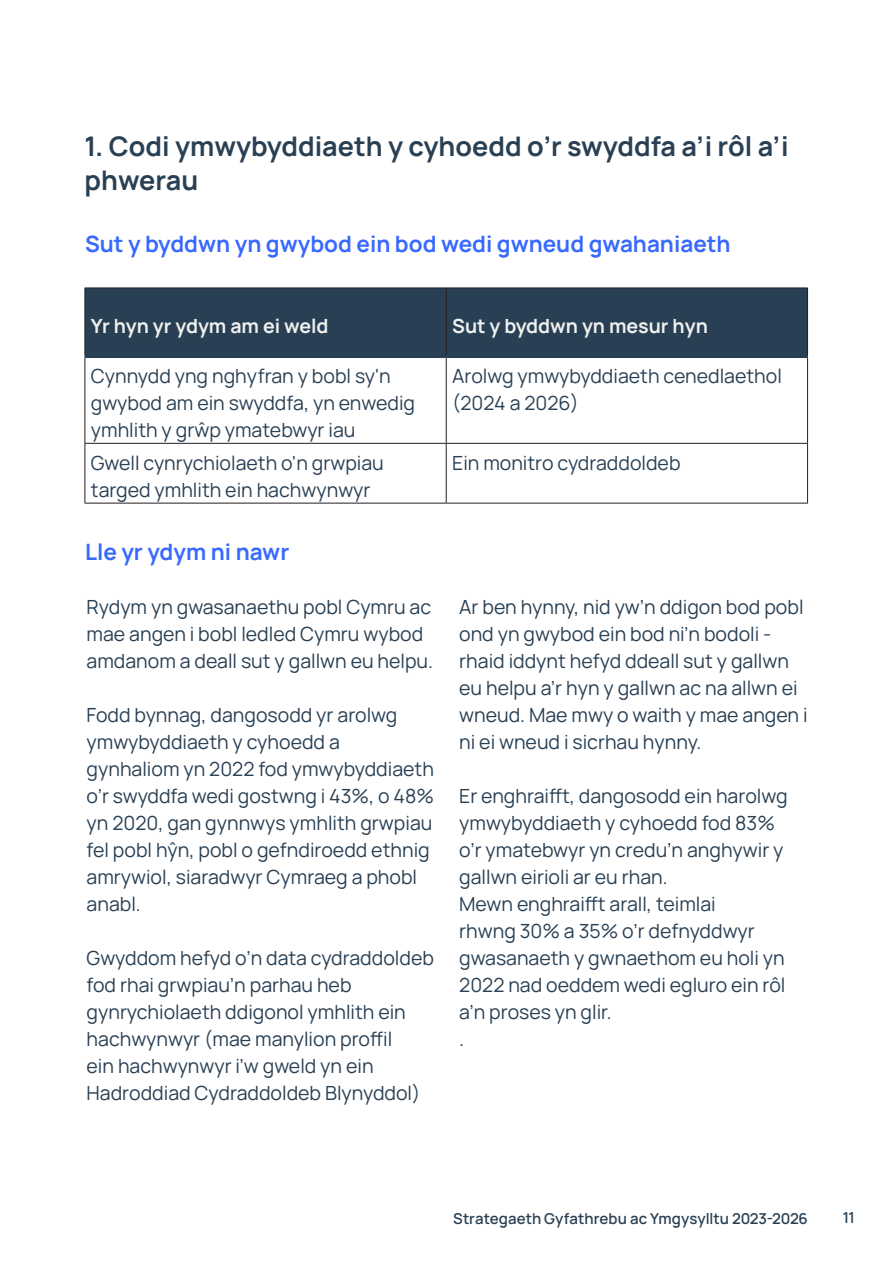
<style>
.page{position:relative;width:893px;height:1263px;background:#fff}
.page>*{position:absolute;margin:0;border:0;box-sizing:border-box;transform-origin:0 0}
.t1{font:700 27px/33.8px "Manrope";color:#294054}
.t2{font:700 22.5px "Manrope";color:#3869ff}
.t3{font:19.5px/27px "Manrope";color:#294054}
.t4{font:700 19.5px "Manrope";color:#eff1f0}
.t5{font:600 15px "Manrope";letter-spacing:.005em;color:#294054}
</style>
<div class="page">
<div style="left:85px;top:288px;width:361px;height:68px;background:#294054"></div>
<div style="left:446px;top:288px;width:361px;height:68px;background:#294054"></div>
<hr style="left:85px;top:358px;width:1px;height:85px;background:#231f20">
<hr style="left:446px;top:358px;width:1px;height:85px;background:#231f20">
<hr style="left:807px;top:358px;width:1px;height:85px;background:#231f20">
<hr style="left:85px;top:443px;width:361px;height:1px;background:#231f20">
<hr style="left:85px;top:444px;width:1px;height:59px;background:#231f20">
<hr style="left:446px;top:443px;width:362px;height:1px;background:#231f20">
<hr style="left:446px;top:444px;width:1px;height:59px;background:#231f20">
<hr style="left:807px;top:444px;width:1px;height:59px;background:#231f20">
<hr style="left:85px;top:503px;width:361px;height:1px;background:#231f20">
<hr style="left:446px;top:503px;width:362px;height:1px;background:#231f20">
<hr style="left:85px;top:288px;width:361px;height:1px;background:#231f20">
<hr style="left:85px;top:288px;width:1px;height:67px;background:#231f20">
<hr style="left:446px;top:288px;width:362px;height:1px;background:#231f20">
<hr style="left:446px;top:288px;width:1px;height:67px;background:#231f20">
<hr style="left:807px;top:288px;width:1px;height:67px;background:#231f20">
<hr style="left:85px;top:355px;width:361px;height:3px;background:#294054">
<hr style="left:446px;top:355px;width:362px;height:3px;background:#294054">
<h2 class="t1" style="left:85px;top:129px;width:706px">1. Codi ymwybyddiaeth y cyhoedd o’r swyddfa a’i rôl a’i phwerau</h2>
<h3 class="t2" style="left:85px;top:228px;width:647px">Sut y byddwn yn gwybod ein bod wedi gwneud gwahaniaeth</h3>
<p class="t4" style="left:91px;top:312px;width:239px">Yr hyn yr ydym am ei weld</p>
<p class="t4" style="left:452px;top:312px;width:257px">Sut y byddwn yn mesur hyn</p>
<p class="t3" style="left:91px;top:362px;width:326px">Cynnydd yng nghyfran y bobl sy'n gwybod am ein swyddfa, yn enwedig ymhlith y grŵp ymatebwyr iau</p>
<p class="t3" style="left:452px;top:362px;width:331px">Arolwg ymwybyddiaeth cenedlaethol (2024 a 2026)</p>
<p class="t3" style="left:91px;top:449px;width:294px">Gwell cynrychiolaeth o'n grwpiau targed ymhlith ein hachwynwyr</p>
<p class="t3" style="left:452px;top:449px;width:230px">Ein monitro cydraddoldeb</p>
<h3 class="t2" style="left:85px;top:536px;width:206px">Lle yr ydym ni nawr</h3>
<p class="t3" style="left:87px;top:592px;width:348px">Rydym yn gwasanaethu pobl Cymru ac mae angen i bobl ledled Cymru wybod amdanom a deall sut y gallwn eu helpu.</p>
<p class="t3" style="left:87px;top:700px;width:349px">Fodd bynnag, dangosodd yr arolwg ymwybyddiaeth y cyhoedd a gynhaliom yn 2022 fod ymwybyddiaeth o’r swyddfa wedi gostwng i 43%, o 48% yn 2020, gan gynnwys ymhlith grwpiau fel pobl hŷn, pobl o gefndiroedd ethnig amrywiol, siaradwyr Cymraeg a phobl anabl.</p>
<p class="t3" style="left:87px;top:943px;width:349px">Gwyddom hefyd o’n data cydraddoldeb fod rhai grwpiau’n parhau heb gynrychiolaeth ddigonol ymhlith ein hachwynwyr (mae manylion proffil<br>ein hachwynwyr i’w gweld yn ein Hadroddiad Cydraddoldeb Blynyddol)</p>
<p class="t3" style="left:459px;top:593px;width:350px">Ar ben hynny, nid yw’n ddigon bod pobl ond yn gwybod ein bod ni’n bodoli - rhaid iddynt hefyd ddeall sut y gallwn eu helpu a’r hyn y gallwn ac na allwn ei wneud. Mae mwy o waith y mae angen i ni ei wneud i sicrhau hynny.</p>
<p class="t3" style="left:459px;top:782px;width:330px">Er enghraifft, dangosodd ein harolwg ymwybyddiaeth y cyhoedd fod 83% o’r ymatebwyr yn credu’n anghywir y gallwn eirioli ar eu rhan.<br>Mewn enghraifft arall, teimlai<br>rhwng 30% a 35% o’r defnyddwyr gwasanaeth y gwnaethom eu holi yn<br>2022 nad oeddem wedi egluro ein rôl a’n proses yn glir.</p>
<p class="t3" style="left:459px;top:1025px;width:6px">.</p>
<p class="t5" style="left:453px;top:1208px;width:356px">Strategaeth Gyfathrebu ac Ymgysylltu 2023-2026</p>
<p class="t5" style="left:843px;top:1206px;width:13px">11</p>
</div>
